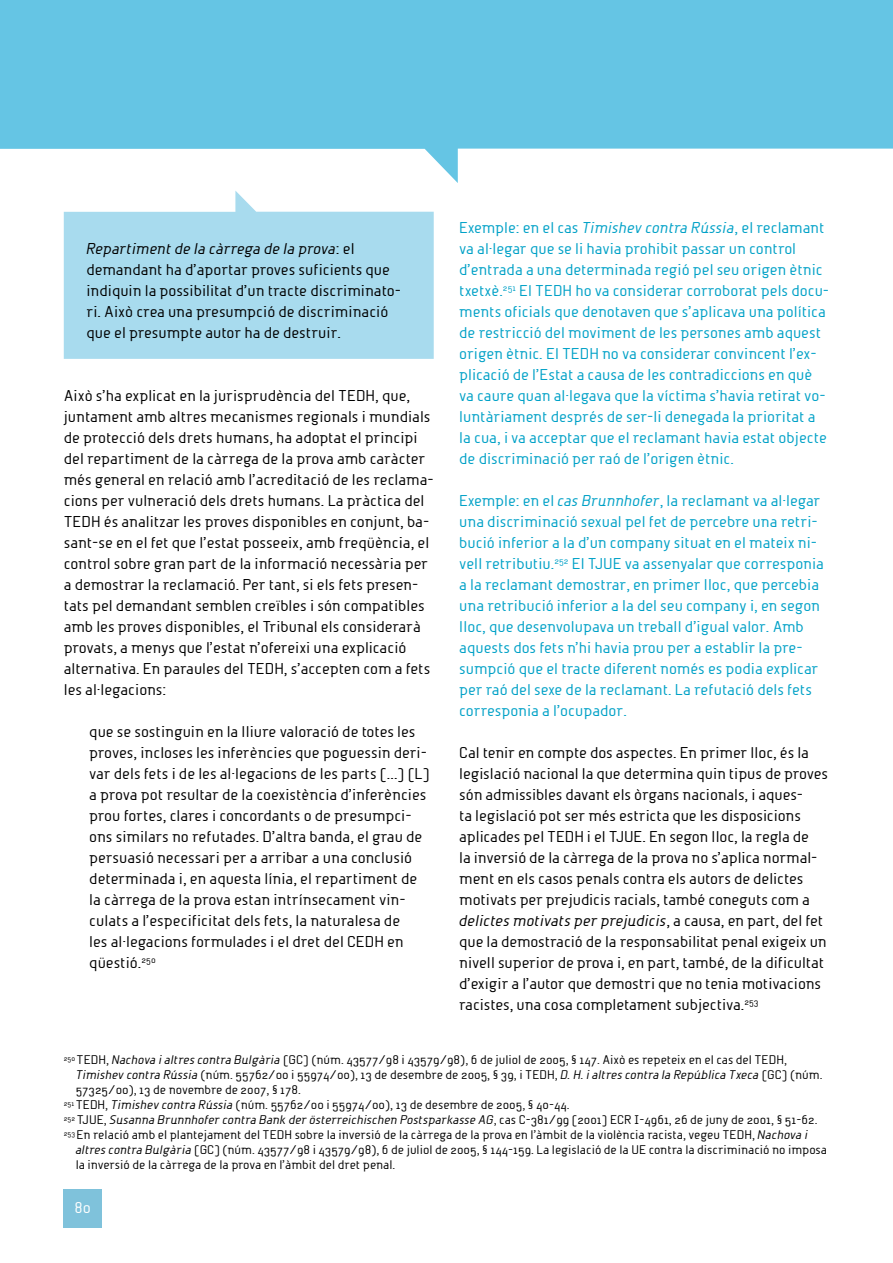
<style>
.page{position:relative;width:893px;height:1263px;background:#fff}
.page>*{position:absolute;margin:0;border:0;box-sizing:border-box;transform-origin:0 0}
.t1{font:15px/21px "Beta Semi Norm";letter-spacing:-.005em;color:#000}
.t2{font:15px/21px "Beta Semi Norm";color:#00a1c7}
.t3{font:15px "Beta Semi Norm";color:#fff}
.t4{font:12px "Beta Semi Norm";color:#000}
.t5{font:italic 12px "Beta Semi Norm";color:#000}
.s1{font-style:italic}
.s2{font-style:normal}
</style>
<div class="page">
<div style="left:64px;top:1189px;width:38px;height:39px;background:#7fc2db"></div>
<svg style="left:0;top:0;width:893px;height:183px;fill:#65c5e4"></svg>
<svg style="left:64px;top:191px;width:370px;height:168px;background:#b2dff0"></svg>
<p class="t1" style="left:86px;top:238px;width:316px"><span class="s1">Repartiment de la càrrega de la prova</span>: el demandant ha d’aportar proves suficients que indiquin la possibilitat d’un tracte discriminato&shy;ri. Això crea una presumpció de discriminació que el presumpte autor ha de destruir.</p>
<p class="t1" style="left:64px;top:385px;width:371px">Això s’ha explicat en la jurisprudència del TEDH, que, juntament amb altres mecanismes regionals i mundials de protecció dels drets humans, ha adoptat el principi del repartiment de la càrrega de la prova amb caràcter més general en relació amb l’acreditació de les reclama&shy;cions per vulneració dels drets humans. La pràctica del TEDH és analitzar les proves disponibles en conjunt, ba&shy;sant-se en el fet que l’estat posseeix, amb freqüència, el control sobre gran part de la informació necessària per a demostrar la reclamació. Per tant, si els fets presen&shy;tats pel demandant semblen creïbles i són compatibles amb les proves disponibles, el Tribunal els considerarà provats, a menys que l’estat n’ofereixi una explicació alternativa. En paraules del TEDH, s’accepten com a fets les al·legacions:</p>
<p class="t1" style="left:89px;top:721px;width:342px">que se sostinguin en la lliure valoració de totes les proves, incloses les inferències que poguessin deri&shy;var dels fets i de les al·legacions de les parts [...] [L] a prova pot resultar de la coexistència d’inferències prou fortes, clares i concordants o de presumpci&shy;ons similars no refutades. D’altra banda, el grau de persuasió necessari per a arribar a una conclusió determinada i, en aquesta línia, el repartiment de la càrrega de la prova estan intrínsecament vin&shy;culats a l’especificitat dels fets, la naturalesa de<br>les al·legacions formulades i el dret del CEDH en qüestió.<sup>250</sup></p>
<p class="t2" style="left:459px;top:217px;width:371px">Exemple: en el cas <span class="s1">Timishev contra Rússia</span>, el reclamant va al·legar que se li havia prohibit passar un control d’entrada a una determinada regió pel seu origen ètnic txetxè.<sup>251</sup> El TEDH ho va considerar corroborat pels docu&shy;ments oficials que denotaven que s’aplicava una política de restricció del moviment de les persones amb aquest origen ètnic. El TEDH no va considerar convincent l’ex&shy;plicació de l’Estat a causa de les contradiccions en què va caure quan al·legava que la víctima s’havia retirat vo&shy;luntàriament després de ser-li denegada la prioritat a la cua, i va acceptar que el reclamant havia estat objecte de discriminació per raó de l’origen ètnic.</p>
<p class="t2" style="left:459px;top:490px;width:366px">Exemple: en el <span class="s1">cas Brunnhofer</span>, la reclamant va al·legar una discriminació sexual pel fet de percebre una retri&shy;bució inferior a la d’un company situat en el mateix ni&shy;vell retributiu.<sup>252</sup> El TJUE va assenyalar que corresponia a la reclamant demostrar, en primer lloc, que percebia una retribució inferior a la del seu company i, en segon lloc, que desenvolupava un treball d’igual valor. Amb aquests dos fets n’hi havia prou per a establir la pre&shy;sumpció que el tracte diferent només es podia explicar per raó del sexe de la reclamant. La refutació dels fets corresponia a l’ocupador.</p>
<p class="t1" style="left:459px;top:742px;width:370px">Cal tenir en compte dos aspectes. En primer lloc, és la legislació nacional la que determina quin tipus de proves són admissibles davant els òrgans nacionals, i aques-<br>ta legislació pot ser més estricta que les disposicions aplicades pel TEDH i el TJUE. En segon lloc, la regla de<br>la inversió de la càrrega de la prova no s’aplica normal&shy;ment en els casos penals contra els autors de delictes motivats per prejudicis racials, també coneguts com a <span class="s1">delictes motivats per prejudicis</span>, a causa, en part, del fet que la demostració de la responsabilitat penal exigeix un nivell superior de prova i, en part, també, de la dificultat d’exigir a l’autor que demostri que no tenia motivacions racistes, una cosa completament subjectiva.<sup>253</sup></p>
<p class="t4" style="left:64px;top:1053px;width:725px"><sup>250</sup> TEDH, <span class="s1">Nachova i altres contra Bulgària</span> [GC] (núm. 43577/98 i 43579/98), 6 de juliol de 2005, § 147. Això es repeteix en el cas del TEDH,</p>
<p class="t4" style="left:76px;top:1068px;width:748px"><span class="s1">Timishev contra Rússia</span> (núm. 55762/00 i 55974/00), 13 de desembre de 2005, § 39, i TEDH, <span class="s1">D. H. i altres contra la República Txeca</span> [GC] (núm.</p>
<p class="t4" style="left:76px;top:1083px;width:227px">57325/00), 13 de novembre de 2007, § 178.</p>
<p class="t4" style="left:64px;top:1098px;width:507px"><sup>251</sup> TEDH, <span class="s1">Timishev contra Rússia</span> (núm. 55762/00 i 55974/00), 13 de desembre de 2005, § 40-44.</p>
<p class="t5" style="left:64px;top:1113px;width:755px"><sup>252</sup> <span class="s2">TJUE,</span> Susanna Brunnhofer contra Bank der österreichischen Postsparkasse AG<span class="s2">, cas C-381/99 [2001] ECR I-4961, 26 de juny de 2001, § 51-62.</span></p>
<p class="t4" style="left:64px;top:1128px;width:746px"><sup>253</sup> En relació amb el plantejament del TEDH sobre la inversió de la càrrega de la prova en l’àmbit de la violència racista, vegeu TEDH, <span class="s1">Nachova i</span></p>
<p class="t4" style="left:76px;top:1143px;width:753px"><span class="s1">altres contra Bulgària</span> [GC] (núm. 43577/98 i 43579/98), 6 de juliol de 2005, § 144-159. La legislació de la UE contra la discriminació no imposa</p>
<p class="t4" style="left:76px;top:1158px;width:321px">la inversió de la càrrega de la prova en l’àmbit del dret penal.</p>
<p class="t3" style="left:75px;top:1199px;width:18px">80</p>
</div>
